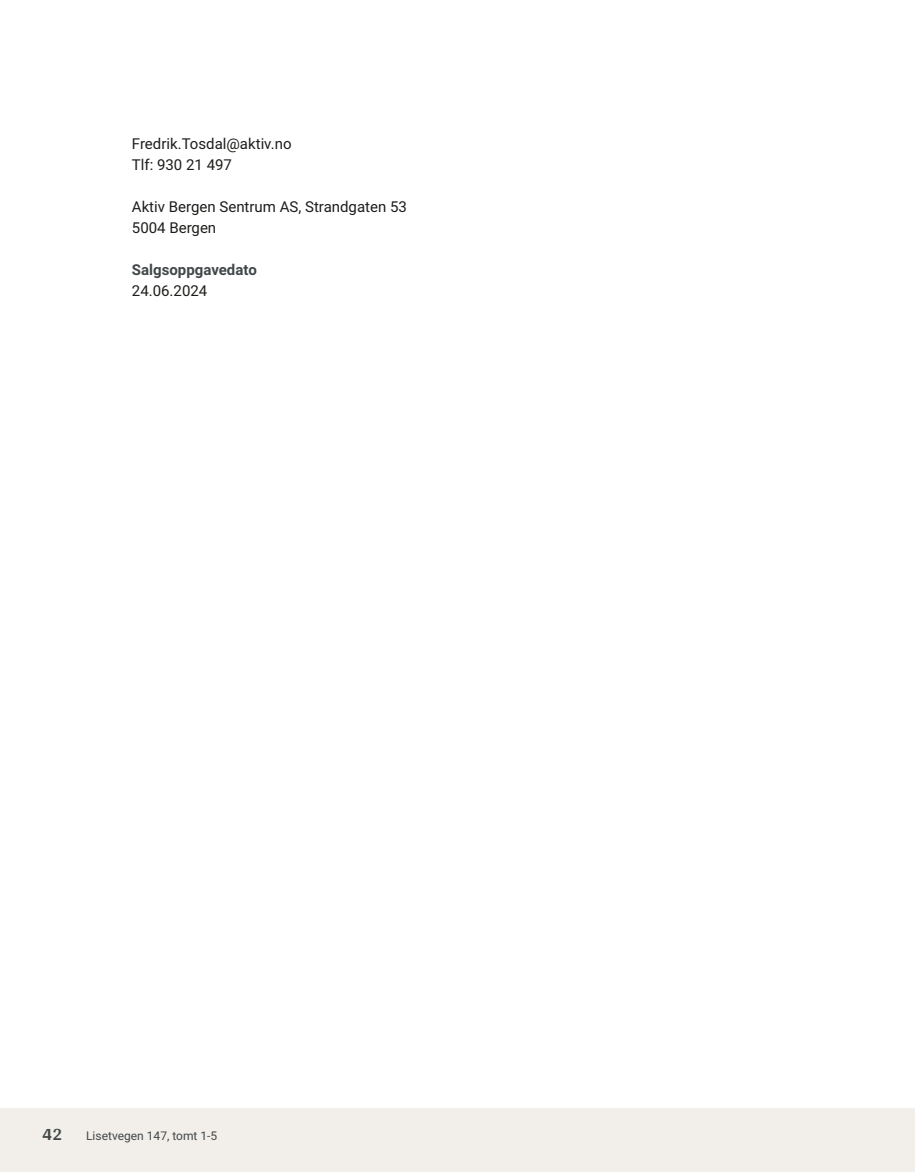
<style>
.page{position:relative;width:915px;height:1172px;background:#fff}
.page>*{position:absolute;margin:0;border:0;box-sizing:border-box;transform-origin:0 0}
.t1{font:700 18px "Arya";color:#414749}
.t2{font:15px/21px "Roboto";color:#1d1d1b}
.t3{font:700 15px "Roboto";color:#414749}
.t4{font:12px "Roboto";color:#414749}
</style>
<div class="page">
<div style="left:0;top:1108px;width:914px;height:64px;background:#f2eeea"></div>
<p class="t2" style="left:132px;top:132px;width:161px">Fredrik.Tosdal@aktiv.no<br>Tlf: 930 21 497</p>
<p class="t2" style="left:132px;top:195px;width:276px">Aktiv Bergen Sentrum AS, Strandgaten 53<br>5004 Bergen</p>
<p class="t3" style="left:132px;top:259px;width:126px">Salgsoppgavedato</p>
<p class="t2" style="left:132px;top:279px;width:77px">24.06.2024</p>
<p class="t1" style="left:43px;top:1123px;width:21px">42</p>
<p class="t4" style="left:86px;top:1127px;width:133px">Lisetvegen 147, tomt 1‑5</p>
</div>
